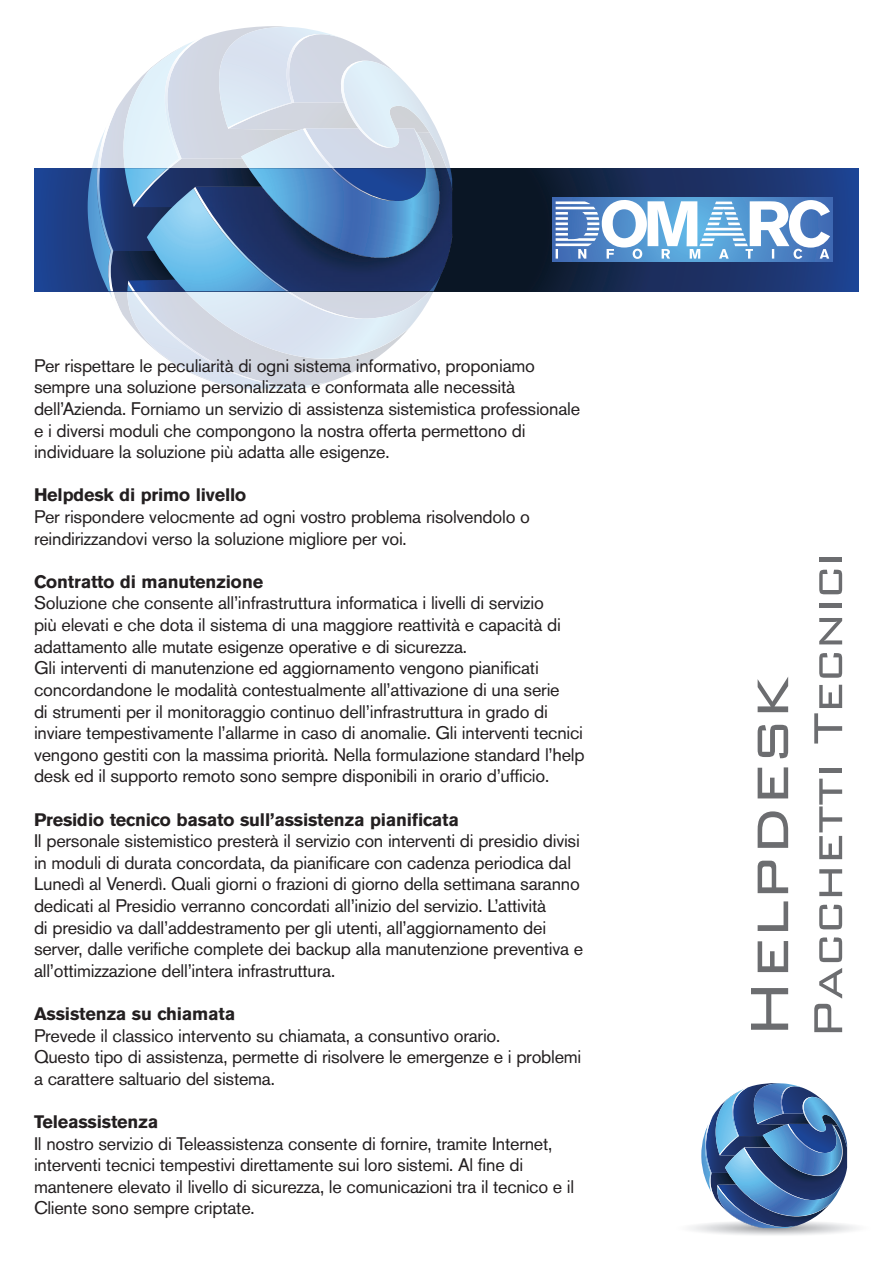
<style>
.page{position:relative;width:893px;height:1263px;background:#fff}
.page>*{position:absolute;margin:0;border:0;box-sizing:border-box;transform-origin:0 0}
.t1{font:300 72px "Bank Gothic";letter-spacing:-.01em;color:#6c6d70}
.t2{font:300 54px "Bank Gothic";letter-spacing:-.01em;color:#6c6d70}
.t3{font:18px/21.6px "AK11";color:#231f20}
.t4{font:700 18px "AK11";color:#231f20}
</style>
<div class="page">
<svg style="left:34px;top:168px;width:825px;height:123px;background:#162c58"></svg>
<svg style="left:88px;top:26px;width:364px;height:363px"></svg>
<img style="left:133px;top:168px;width:37px;height:39px">
<img style="left:115px;top:168px;width:8px;height:123px">
<img style="left:96px;top:168px;width:17px;height:123px">
<svg style="left:701px;top:1083px;width:146px;height:145px"></svg>
<img style="left:717px;top:1185px;width:67px;height:42px">
<img style="left:719px;top:1087px;width:29px;height:68px">
<img style="left:704px;top:1116px;width:11px;height:82px">
<svg style="left:553px;top:198px;width:280px;height:64px;background:#4c83c4"></svg>
<svg style="left:556px;top:200px;width:274px;height:59px"></svg>
<p class="t3" style="left:34px;top:355px;width:547px">Per rispettare le peculiarità di ogni sistema informativo, proponiamo sempre una soluzione personalizzata e conformata alle necessità dell’Azienda. Forniamo un servizio di assistenza sistemistica professionale e i diversi moduli che compongono la nostra offerta permettono di individuare la soluzione più adatta alle esigenze.</p>
<p class="t4" style="left:34px;top:485px;width:214px">Helpdesk di primo livello</p>
<p class="t3" style="left:34px;top:506px;width:497px">Per rispondere velocmente ad ogni vostro problema risolvendolo o reindirizzandovi verso la soluzione migliore per voi.</p>
<p class="t4" style="left:34px;top:571px;width:230px">Contratto di manutenzione</p>
<p class="t3" style="left:34px;top:593px;width:528px">Soluzione che consente all’infrastruttura informatica i livelli di servizio più elevati e che dota il sistema di una maggiore reattività e capacità di adattamento alle mutate esigenze operative e di sicurezza.</p>
<p class="t3" style="left:34px;top:657px;width:552px">Gli interventi di manutenzione ed aggiornamento vengono pianificati concordandone le modalità contestualmente all’attivazione di una serie<br>di strumenti per il monitoraggio continuo dell’infrastruttura in grado di inviare tempestivamente l’allarme in caso di anomalie. Gli interventi tecnici vengono gestiti con la massima priorità. Nella formulazione standard l’help desk ed il supporto remoto sono sempre disponibili in orario d’ufficio.</p>
<p class="t4" style="left:34px;top:809px;width:426px">Presidio tecnico basato sull’assistenza pianificata</p>
<p class="t3" style="left:34px;top:830px;width:551px">Il personale sistemistico presterà il servizio con interventi di presidio divisi in moduli di durata concordata, da pianificare con cadenza periodica dal Lunedì al Venerdì. Quali giorni o frazioni di giorno della settimana saranno dedicati al Presidio verranno concordati all’inizio del servizio. L’attività<br>di presidio va dall’addestramento per gli utenti, all’aggiornamento dei server, dalle verifiche complete dei backup alla manutenzione preventiva e all’ottimizzazione dell’intera infrastruttura.</p>
<p class="t4" style="left:34px;top:1003px;width:202px">Assistenza su chiamata</p>
<p class="t3" style="left:34px;top:1025px;width:468px">Prevede il classico intervento su chiamata, a consuntivo orario.</p>
<p class="t3" style="left:34px;top:1046px;width:549px">Questo tipo di assistenza, permette di risolvere le emergenze e i problemi a carattere saltuario del sistema.</p>
<p class="t4" style="left:34px;top:1111px;width:126px">Teleassistenza</p>
<p class="t3" style="left:34px;top:1133px;width:542px">Il nostro servizio di Teleassistenza consente di fornire, tramite Internet, interventi tecnici tempestivi direttamente sui loro sistemi. Al fine di mantenere elevato il livello di sicurezza, le comunicazioni tra il tecnico e il Cliente sono sempre criptate.</p>
<p class="t1" style="left:731px;top:1039px;width:365px;rotate:-90deg">Helpdesk</p>
<p class="t2" style="left:799px;top:1039px;width:489px;rotate:-90deg">Pacchetti Tecnici</p>
</div>
